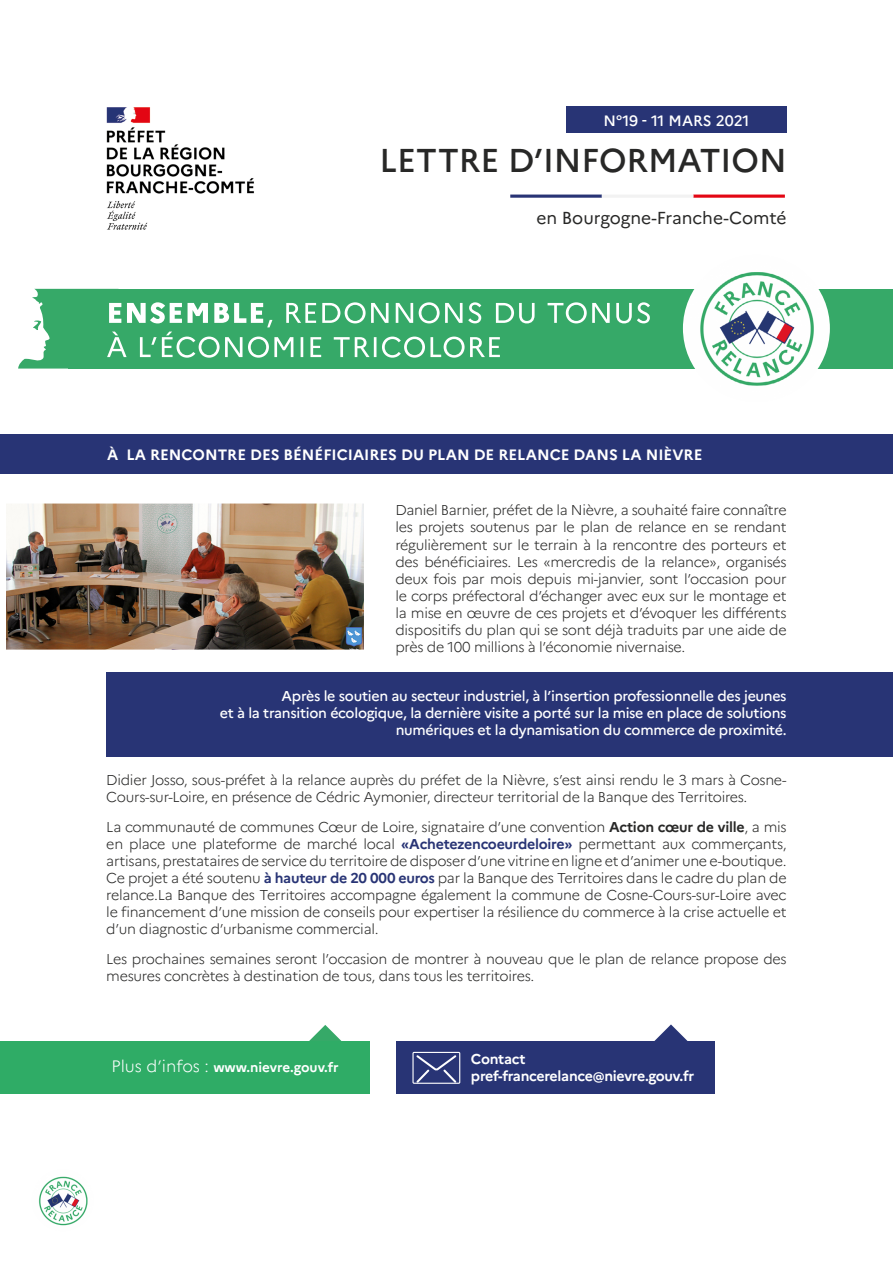
<style>
.page{position:relative;width:893px;height:1263px;background:#fff}
.page>*{position:absolute;margin:0;border:0;box-sizing:border-box;transform-origin:0 0}
.t1{font:500 33px "Marianne";color:#282827}
.t2{font:17.4px "Marianne";color:#282827}
.t3{font:700 15px "Marianne";color:#fff}
.t4{font:500 15px "Marianne";color:#fff}
.t5{font:300 14.25px/17.1px "Marianne";letter-spacing:-.02em;color:#282827;text-align:justify}
.t6{font:500 14.25px/17.1px "Marianne";letter-spacing:-.02em;color:#fff;text-align:right}
.t7{font:700 14.25px/17.1px "Marianne";letter-spacing:-.02em;color:#fff}
.t8{font:700 13.5px "Marianne";color:#fff}
.s1{font-weight:700}
.s2{font-weight:700;color:#283475}
.s3{font-weight:300;font-size:16.5px}
</style>
<div class="page">
<div style="left:106px;top:673px;width:787px;height:84px;background:#283475"></div>
<div style="left:68px;top:289px;width:825px;height:80px;background:#36a968"></div>
<hr style="left:510px;top:195px;width:92px;height:3px;background:#283475">
<hr style="left:693px;top:195px;width:92px;height:3px;background:#e30613">
<hr style="left:602px;top:195px;width:91px;height:3px;background:#f2f2f2">
<img style="left:107px;top:107px;width:147px;height:123px">
<div style="left:566px;top:106px;width:221px;height:27px;background:#283475"></div>
<img style="left:683px;top:255px;width:147px;height:147px;border-radius:73px">
<div style="left:0;top:434px;width:893px;height:40px;background:#283475"></div>
<img style="left:7px;top:504px;width:356px;height:145px">
<div style="left:0;top:497px;width:370px;height:159px;border:6px solid #fff"></div>
<img style="left:32px;top:1169px;width:62px;height:62px;border-radius:31px">
<svg style="left:18px;top:289px;width:632px;height:80px"></svg>
<svg style="left:309px;top:1025px;width:33px;height:16px"></svg>
<div style="left:0;top:1041px;width:370px;height:53px;background:#2fac66"></div>
<svg style="left:654px;top:1024px;width:34px;height:17px"></svg>
<div style="left:396px;top:1041px;width:318px;height:53px;background:#283475"></div>
<svg style="left:416px;top:1055px;width:40px;height:27px"></svg>
<div style="left:412px;top:1052px;width:48px;height:32px;border:1px solid #fff"></div>
<p class="t4" style="left:603px;top:111px;width:148px">N°19 - 11 MARS 2021</p>
<h1 class="t1" style="left:379px;top:140px;width:409px">LETTRE D’INFORMATION</h1>
<p class="t2" style="left:536px;top:207px;width:252px">en Bourgogne-Franche-Comté</p>
<p class="t3" style="left:107px;top:446px;width:597px">À LA RENCONTRE DES BÉNÉFICIAIRES DU PLAN DE RELANCE DANS LA NIÈVRE</p>
<p class="t5" style="left:395px;top:502px;width:393px">Daniel Barnier, préfet de la Nièvre, a souhaité faire connaître les projets soutenus par le plan de relance en se rendant régulièrement sur le terrain à la rencontre des porteurs et des bénéficiaires. Les «mercredis de la relance», organisés deux fois par mois depuis mi-janvier, sont l’occasion pour le corps préfectoral d’échanger avec eux sur le montage et la mise en œuvre de ces projets et d’évoquer les différents dispositifs du plan qui se sont déjà traduits par une aide de près de 100 millions à l’économie nivernaise.</p>
<p class="t6" style="left:220px;top:687px;width:568px">Après le soutien au secteur industriel, à l’insertion professionnelle des jeunes<br>et à la transition écologique, la dernière visite a porté sur la mise en place de solutions numériques et la dynamisation du commerce de proximité.</p>
<p class="t5" style="left:106px;top:771px;width:682px">Didier Josso, sous-préfet à la relance auprès du préfet de la Nièvre, s’est ainsi rendu le 3 mars à Cosne-<br>Cours-sur-Loire, en présence de Cédric Aymonier, directeur territorial de la Banque des Territoires.</p>
<p class="t5" style="left:106px;top:818px;width:682px">La communauté de communes Cœur de Loire, signataire d’une convention <span class="s1">Action cœur de ville</span>, a mis en place une plateforme de marché local <span class="s2">«Achetezencoeurdeloire»</span> permettant aux commerçants, artisans, prestataires de service du territoire de disposer d’une vitrine en ligne et d’animer une e-boutique.<br>Ce projet a été soutenu <span class="s2">à hauteur de 20 000 euros</span> par la Banque des Territoires dans le cadre du plan de relance.La Banque des Territoires accompagne également la commune de Cosne-Cours-sur-Loire avec le financement d’une mission de conseils pour expertiser la résilience du commerce à la crise actuelle et d’un diagnostic d’urbanisme commercial.</p>
<p class="t5" style="left:106px;top:950px;width:682px">Les prochaines semaines seront l’occasion de montrer à nouveau que le plan de relance propose des mesures concrètes à destination de tous, dans tous les territoires.</p>
<p class="t8" style="left:112px;top:1059px;width:229px"><span class="s3">Plus d’infos :</span> www.nievre.gouv.fr</p>
<p class="t7" style="left:471px;top:1050px;width:225px">Contact pref-francerelance@nievre.gouv.fr</p>
</div>
